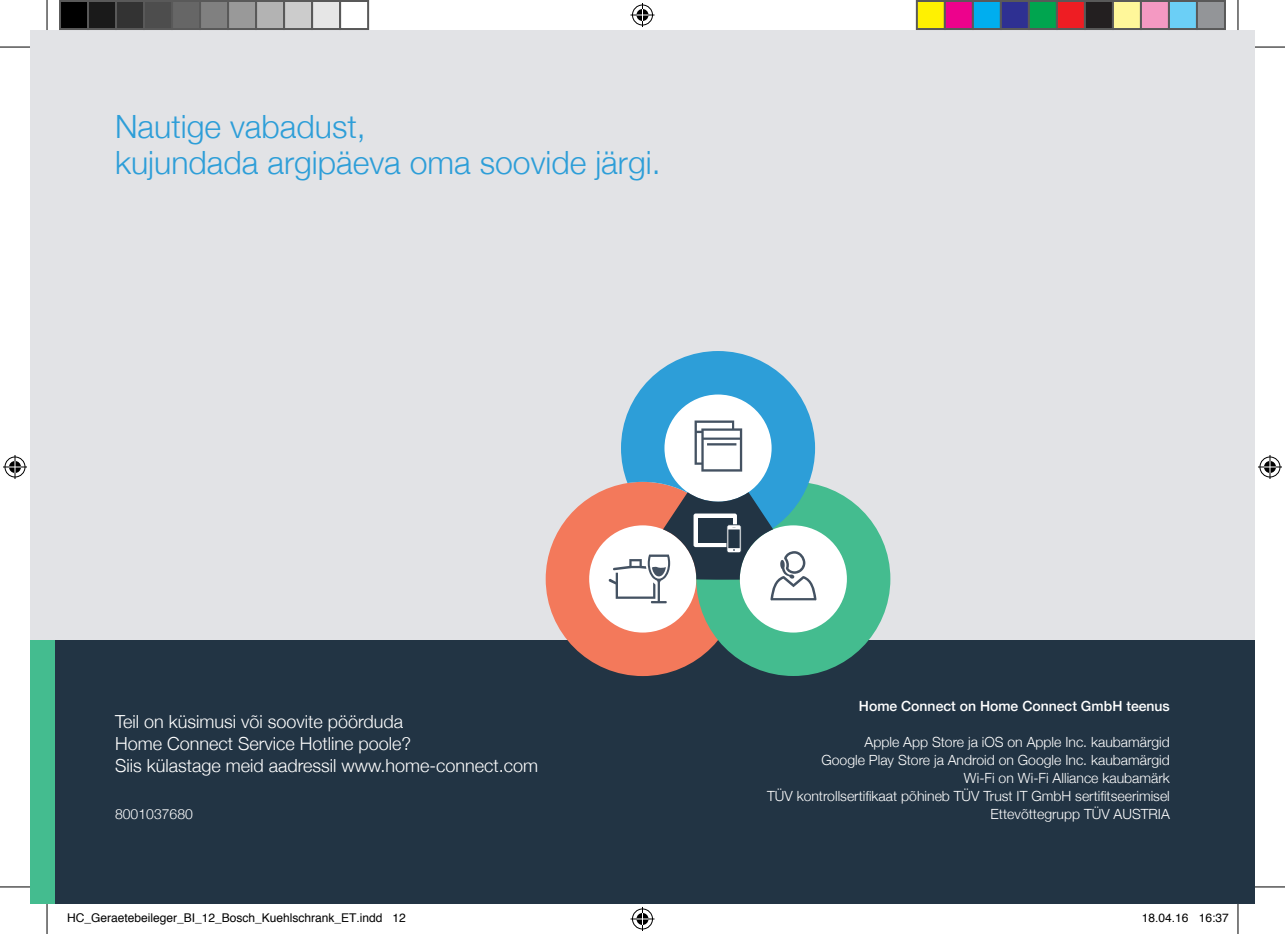
<style>
.page{position:relative;width:1285px;height:934px;background:#fff}
.page>*{position:absolute;margin:0;border:0;box-sizing:border-box;transform-origin:0 0}
.t1{font:300 32px/36px "Helvetica Neue";color:#2d9ed8}
.t2{font:300 18px/22px "Helvetica Neue";color:#fff}
.t3{font:300 14px/18px "Helvetica Neue";color:#fff;text-align:right}
.t4{font:500 14px "Helvetica Neue";color:#fff}
.t5{font:12px "Helvetica";color:#000}
</style>
<div class="page">
<div style="left:30px;top:30px;width:1225px;height:612px;background:#e2e3e6"></div>
<div style="left:30px;top:639px;width:1225px;height:264px;background:#223444"></div>
<div style="left:30px;top:639px;width:24px;height:264px;background:#44bc8f"></div>
<svg style="left:546px;top:351px;width:344px;height:324px"></svg>
<hr style="left:0;top:47px;width:30px;height:1px;background:#000">
<hr style="left:1255px;top:47px;width:30px;height:1px;background:#000">
<hr style="left:0;top:886px;width:30px;height:1px;background:#000">
<hr style="left:1255px;top:886px;width:30px;height:1px;background:#000">
<hr style="left:47px;top:0;width:1px;height:30px;background:#000">
<hr style="left:47px;top:903px;width:1px;height:30px;background:#000">
<hr style="left:1237px;top:0;width:1px;height:30px;background:#000">
<hr style="left:1237px;top:903px;width:1px;height:30px;background:#000">
<svg style="left:630px;top:3px;width:24px;height:24px"></svg>
<svg style="left:630px;top:907px;width:24px;height:23px"></svg>
<svg style="left:3px;top:455px;width:24px;height:24px"></svg>
<svg style="left:1258px;top:455px;width:24px;height:24px"></svg>
<div style="left:60px;top:1px;width:28px;height:28px;background:#000"></div>
<div style="left:59px;top:0;width:30px;height:30px;border:2px solid #595959"></div>
<div style="left:88px;top:1px;width:28px;height:28px;background:#1a1a1a"></div>
<div style="left:87px;top:0;width:30px;height:30px;border:2px solid #595959"></div>
<div style="left:116px;top:1px;width:28px;height:28px;background:#333"></div>
<div style="left:115px;top:0;width:30px;height:30px;border:2px solid #595959"></div>
<div style="left:144px;top:1px;width:28px;height:28px;background:#4d4d4d"></div>
<div style="left:143px;top:0;width:30px;height:30px;border:2px solid #595959"></div>
<div style="left:172px;top:1px;width:28px;height:28px;background:#666"></div>
<div style="left:171px;top:0;width:30px;height:30px;border:2px solid #595959"></div>
<div style="left:200px;top:1px;width:28px;height:28px;background:#808080"></div>
<div style="left:199px;top:0;width:30px;height:30px;border:2px solid #595959"></div>
<div style="left:228px;top:1px;width:28px;height:28px;background:#999"></div>
<div style="left:227px;top:0;width:30px;height:30px;border:2px solid #595959"></div>
<div style="left:256px;top:1px;width:28px;height:28px;background:#b3b3b3"></div>
<div style="left:255px;top:0;width:30px;height:30px;border:2px solid #595959"></div>
<div style="left:284px;top:1px;width:28px;height:28px;background:#ccc"></div>
<div style="left:283px;top:0;width:30px;height:30px;border:2px solid #595959"></div>
<div style="left:312px;top:1px;width:28px;height:28px;background:#e6e6e6"></div>
<div style="left:311px;top:0;width:30px;height:30px;border:2px solid #595959"></div>
<div style="left:339px;top:0;width:30px;height:30px;border:2px solid #595959"></div>
<div style="left:917px;top:1px;width:28px;height:28px;background:#fff101"></div>
<div style="left:916px;top:0;width:30px;height:30px;border:2px solid #595959"></div>
<div style="left:945px;top:1px;width:28px;height:28px;background:#ed028c"></div>
<div style="left:944px;top:0;width:30px;height:30px;border:2px solid #595959"></div>
<div style="left:973px;top:1px;width:28px;height:28px;background:#00aeef"></div>
<div style="left:972px;top:0;width:30px;height:30px;border:2px solid #595959"></div>
<div style="left:1001px;top:1px;width:28px;height:28px;background:#2e3092"></div>
<div style="left:1000px;top:0;width:30px;height:30px;border:2px solid #595959"></div>
<div style="left:1029px;top:1px;width:28px;height:28px;background:#00a54f"></div>
<div style="left:1028px;top:0;width:30px;height:30px;border:2px solid #595959"></div>
<div style="left:1057px;top:1px;width:28px;height:28px;background:#ee1d23"></div>
<div style="left:1056px;top:0;width:30px;height:30px;border:2px solid #595959"></div>
<div style="left:1085px;top:1px;width:28px;height:28px;background:#231f20"></div>
<div style="left:1084px;top:0;width:30px;height:30px;border:2px solid #595959"></div>
<div style="left:1113px;top:1px;width:28px;height:28px;background:#fff79a"></div>
<div style="left:1112px;top:0;width:30px;height:30px;border:2px solid #595959"></div>
<div style="left:1141px;top:1px;width:28px;height:28px;background:#f499c2"></div>
<div style="left:1140px;top:0;width:30px;height:30px;border:2px solid #595959"></div>
<div style="left:1169px;top:1px;width:28px;height:28px;background:#6bcff6"></div>
<div style="left:1168px;top:0;width:30px;height:30px;border:2px solid #595959"></div>
<div style="left:1197px;top:1px;width:28px;height:28px;background:#939598"></div>
<div style="left:1196px;top:0;width:30px;height:30px;border:2px solid #595959"></div>
<h1 class="t1" style="left:115px;top:106px;width:547px">Nautige vabadust,<br>kujundada argipäeva oma soovide järgi.</h1>
<p class="t2" style="left:115px;top:709px;width:425px">Teil on küsimusi või soovite pöörduda<br>Home Connect Service Hotline poole?<br>Siis külastage meid aadressil www.home-connect.com</p>
<p class="t3" style="left:115px;top:803px;width:79px">8001037680</p>
<p class="t4" style="left:859px;top:694px;width:312px">Home Connect on Home Connect GmbH teenus</p>
<p class="t3" style="left:767px;top:731px;width:404px">Apple App Store ja iOS on Apple Inc. kaubamärgid<br>Google Play Store ja Android on Google Inc. kaubamärgid<br>Wi-Fi on Wi-Fi Alliance kaubamärk<br>TÜV kontrollsertifikaat põhineb TÜV Trust IT GmbH sertifitseerimisel Ettevõttegrupp TÜV AUSTRIA</p>
<p class="t5" style="left:67px;top:908px;width:340px">HC_Geraetebeileger_BI_12_Bosch_Kuehlschrank_ET.indd 12</p>
<p class="t5" style="left:1142px;top:908px;width:88px">18.04.16 16:37</p>
</div>
